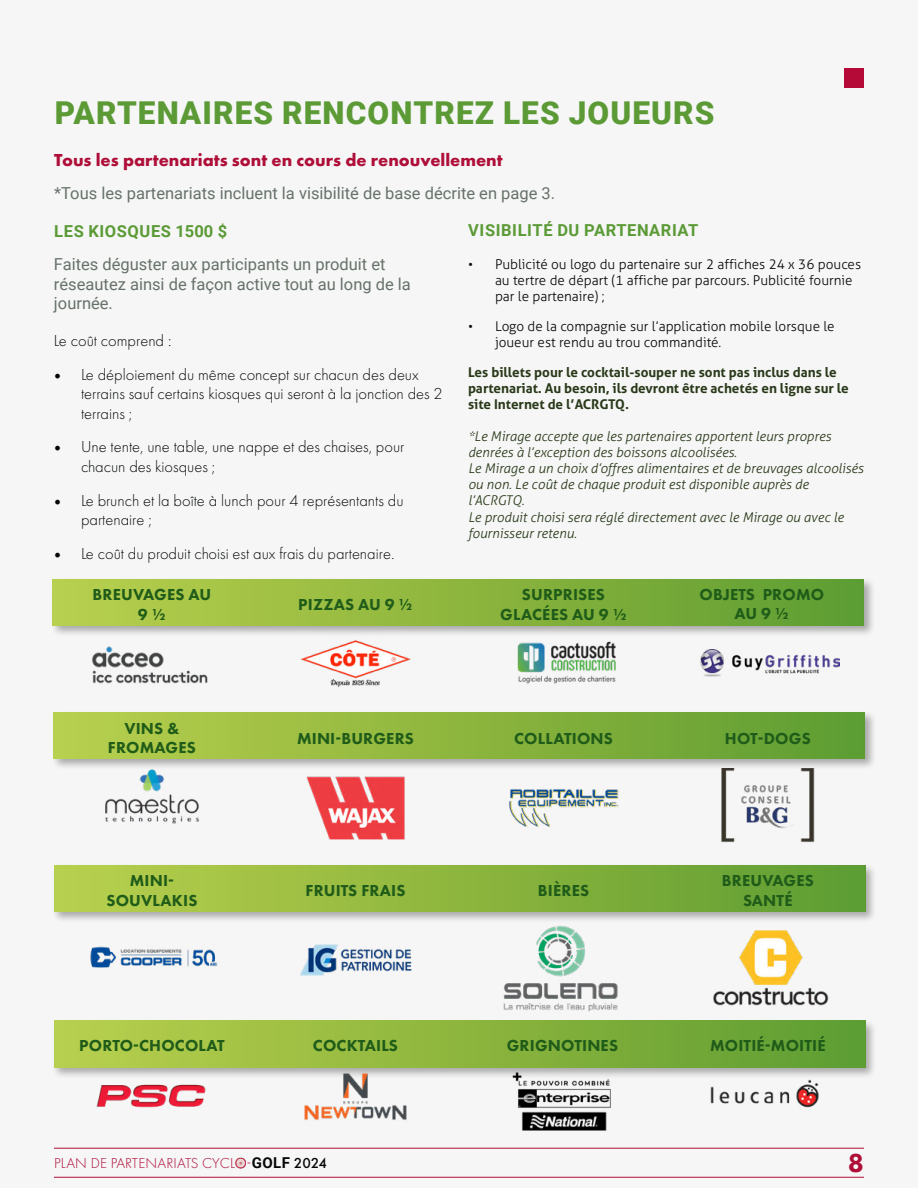
<style>
.page{position:relative;width:918px;height:1188px;background:#f5f6f5}
.page>*{position:absolute;margin:0;border:0;box-sizing:border-box;transform-origin:0 0}
.t1{font:900 31.5px "Roboto";letter-spacing:.035em;color:#5b9d33}
.t2{font:800 27px "Futura PT";color:#b50937}
.t3{font:700 18px "Futura PT";color:#b50937}
.t4{font:300 16.5px/19.8px "Futura PT";color:#000}
.t5{font:800 16.5px/19.8px "Futura PT";letter-spacing:.01em;color:#205c19;text-align:center}
.t6{font:16.5px/19.5px "Roboto";color:#68726a}
.t7{font:700 16.5px "Roboto";letter-spacing:.035em;color:#5b9d33}
.t8{font:300 15px "Futura PT";letter-spacing:.01em;color:#b50937}
.t9{font:italic 300 13.5px/16.2px "Aller";color:#273615}
.t10{font:300 13.5px/16.2px "Aller";color:#000}
.t11{font:700 13.5px/16.2px "Aller";color:#273615}
.s1{font-family:"Minion Pro";font-weight:400;font-size:18px}
.s2{font-family:"Roboto";font-weight:700;color:#000}
.s3{font-weight:500;color:#000}
</style>
<div class="page">
<div style="left:51px;top:577px;width:825px;height:60px;background:#000;opacity:.32"></div>
<div style="left:53px;top:579px;width:811px;height:46px;background:linear-gradient(to right,#bacf4d,#5e9c31)"></div>
<img style="left:91px;top:646px;width:117px;height:38px">
<img style="left:300px;top:640px;width:111px;height:47px">
<img style="left:517px;top:641px;width:99px;height:43px">
<img style="left:700px;top:649px;width:140px;height:28px">
<div style="left:51px;top:710px;width:825px;height:60px;background:#000;opacity:.32"></div>
<div style="left:53px;top:713px;width:812px;height:46px;background:linear-gradient(to right,#bbd04d,#5e9c31)"></div>
<img style="left:88px;top:769px;width:128px;height:55px">
<img style="left:306px;top:776px;width:99px;height:64px">
<img style="left:509px;top:789px;width:110px;height:38px">
<img style="left:714px;top:768px;width:108px;height:75px">
<div style="left:52px;top:863px;width:825px;height:60px;background:#000;opacity:.32"></div>
<div style="left:54px;top:865px;width:811px;height:46px;background:linear-gradient(to right,#bad04d,#5e9c31)"></div>
<img style="left:90px;top:946px;width:128px;height:22px">
<img style="left:300px;top:944px;width:112px;height:32px">
<img style="left:497px;top:921px;width:128px;height:91px">
<img style="left:713px;top:930px;width:116px;height:76px">
<div style="left:52px;top:1019px;width:825px;height:60px;background:#000;opacity:.32"></div>
<div style="left:54px;top:1021px;width:811px;height:46px;background:linear-gradient(to right,#bad04d,#5e9c31)"></div>
<img style="left:292px;top:1065px;width:127px;height:55px">
<img style="left:497px;top:1070px;width:128px;height:61px">
<img style="left:701px;top:1078px;width:128px;height:30px">
<img style="left:96px;top:1084px;width:110px;height:24px">
<div style="left:844px;top:68px;width:20px;height:20px;background:#b50937"></div>
<img style="left:235px;top:1157px;width:11px;height:12px">
<h1 class="t1" style="left:55px;top:90px;width:661px">PARTENAIRES RENCONTREZ LES JOUEURS</h1>
<h3 class="t3" style="left:54px;top:148px;width:450px">Tous les partenariats sont en cours de renouvellement</h3>
<p class="t6" style="left:54px;top:182px;width:503px">*Tous les partenariats incluent la visibilité de base décrite en page 3.</p>
<p class="t7" style="left:54px;top:220px;width:174px">LES KIOSQUES 1500 $</p>
<p class="t6" style="left:54px;top:254px;width:358px">Faites déguster aux participants un produit et réseautez ainsi de façon active tout au long de la journée.</p>
<p class="t4" style="left:54px;top:331px;width:119px">Le coût comprend :</p>
<p class="t4" style="left:81px;top:364px;width:363px;text-indent:-27px"><span class="s1">•</span> Le déploiement du même concept sur chacun des deux terrains sauf certains kiosques qui seront à la jonction des 2 terrains ;</p>
<p class="t4" style="left:81px;top:437px;width:325px;text-indent:-27px"><span class="s1">•</span> Une tente, une table, une nappe et des chaises, pour chacun des kiosques ;</p>
<p class="t4" style="left:81px;top:490px;width:324px;text-indent:-27px"><span class="s1">•</span> Le brunch et la boîte à lunch pour 4 représentants du partenaire ;</p>
<p class="t4" style="left:54px;top:543px;width:342px"><span class="s1">•</span> Le coût du produit choisi est aux frais du partenaire.</p>
<p class="t7" style="left:468px;top:218px;width:232px">VISIBILITÉ DU PARTENARIAT</p>
<p class="t10" style="left:495px;top:256px;width:368px;text-indent:-27px">• Publicité ou logo du partenaire sur 2 affiches 24 x 36 pouces au tertre de départ (1 affiche par parcours. Publicité fournie par le partenaire) ;</p>
<p class="t10" style="left:495px;top:318px;width:341px;text-indent:-27px">• Logo de la compagnie sur l’application mobile lorsque le joueur est rendu au trou commandité.</p>
<p class="t11" style="left:468px;top:364px;width:382px">Les billets pour le cocktail-souper ne sont pas inclus dans le partenariat. Au besoin, ils devront être achetés en ligne sur le site Internet de l’ACRGTQ.</p>
<p class="t9" style="left:468px;top:428px;width:397px">*Le Mirage accepte que les partenaires apportent leurs propres denrées à l’exception des boissons alcoolisées.<br>Le Mirage a un choix d’offres alimentaires et de breuvages alcoolisés ou non. Le coût de chaque produit est disponible auprès de l’ACRGTQ.<br>Le produit choisi sera réglé directement avec le Mirage ou avec le fournisseur retenu.</p>
<p class="t5" style="left:93px;top:584px;width:120px">BREUVAGES AU<br>9 1/2</p>
<p class="t5" style="left:298px;top:594px;width:116px">PIZZAS AU 9 1/2</p>
<p class="t5" style="left:500px;top:584px;width:128px">SURPRISES<br>GLACÉES AU 9 1/2</p>
<p class="t5" style="left:700px;top:584px;width:126px">OBJETS PROMO<br>AU 9 1/2</p>
<p class="t5" style="left:108px;top:718px;width:89px">VINS &amp;<br>FROMAGES</p>
<p class="t5" style="left:297px;top:728px;width:118px">MINI-BURGERS</p>
<p class="t5" style="left:514px;top:728px;width:100px">COLLATIONS</p>
<p class="t5" style="left:725px;top:728px;width:87px">HOT-DOGS</p>
<p class="t5" style="left:107px;top:870px;width:92px">MINI-<br>SOUVLAKIS</p>
<p class="t5" style="left:306px;top:880px;width:101px">FRUITS FRAIS</p>
<p class="t5" style="left:538px;top:880px;width:53px">BIÈRES</p>
<p class="t5" style="left:722px;top:870px;width:93px">BREUVAGES<br>SANTÉ</p>
<p class="t5" style="left:79px;top:1036px;width:147px">PORTO-CHOCOLAT</p>
<p class="t5" style="left:313px;top:1035px;width:87px">COCKTAILS</p>
<p class="t5" style="left:507px;top:1035px;width:113px">GRIGNOTINES</p>
<p class="t5" style="left:710px;top:1035px;width:117px">MOITIÉ-MOITIÉ</p>
<p class="t8" style="left:54px;top:1154px;width:274px">PLAN DE PARTENARIATS CYCLO-<span class="s2">GOLF</span> <span class="s3">2024</span></p>
<h2 class="t2" style="left:848px;top:1146px;width:18px">8</h2>
</div>
